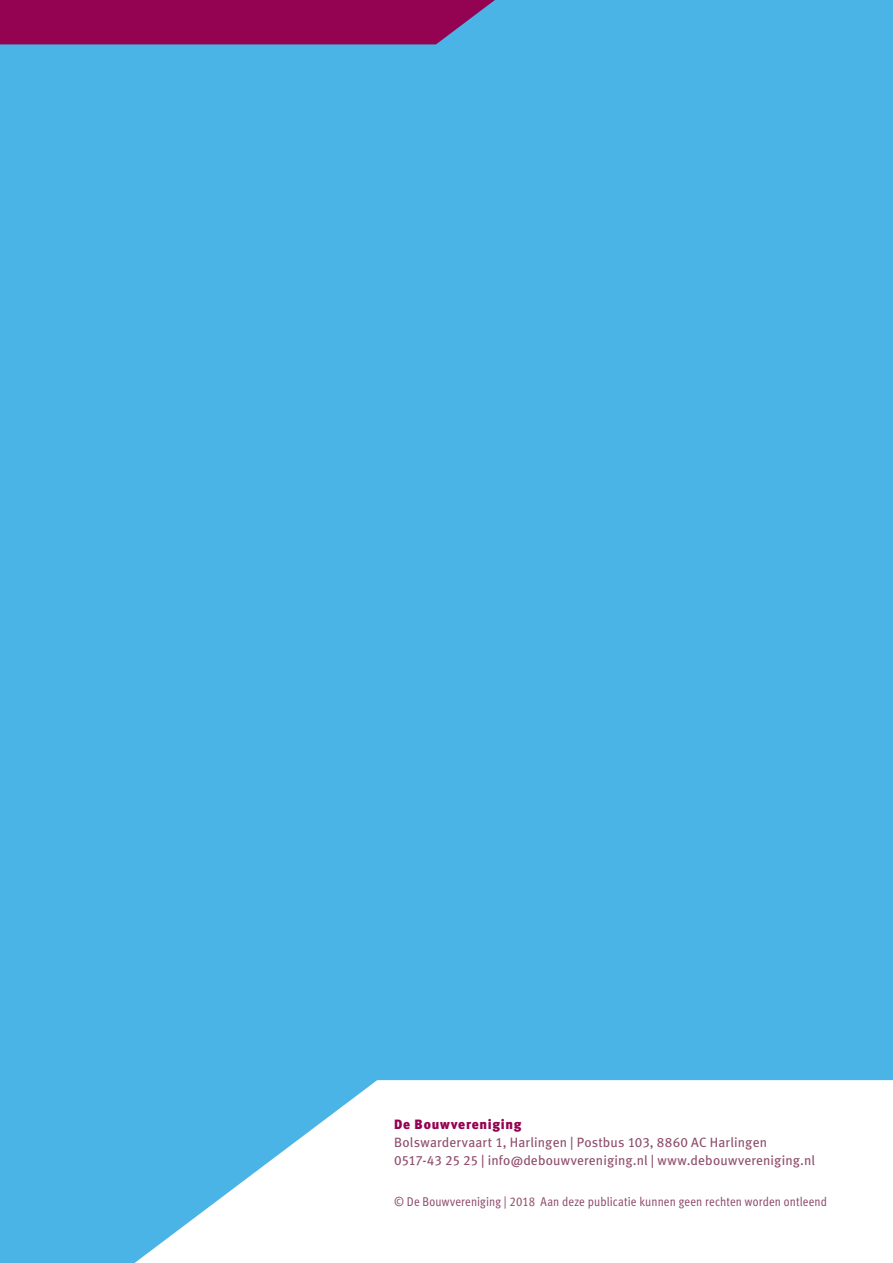
<style>
.page{position:relative;width:893px;height:1263px;background:#4bb4e7}
.page>*{position:absolute;margin:0;border:0;box-sizing:border-box;transform-origin:0 0}
.t1{font:13.5px/18px "Meta Book LF";letter-spacing:.015em;color:#8f4d6c}
.t2{font:13.5px "Meta Black LF";letter-spacing:.06em;color:#940252}
.t3{font:12.75px "Meta Cond Book LF";letter-spacing:.01em;color:#8f4d6c}
</style>
<div class="page">
<div style="left:0;top:0;width:495px;height:44px;background:#940252"></div>
<svg style="left:134px;top:1080px;width:759px;height:183px;fill:#fff"></svg>
<p class="t2" style="left:394px;top:1116px;width:129px">De Bouwvereniging</p>
<p class="t1" style="left:394px;top:1133px;width:422px">Bolswardervaart 1, Harlingen | Postbus 103, 8860 AC Harlingen<br>0517-43 25 25 | info@debouwvereniging.nl | www.debouwvereniging.nl</p>
<p class="t3" style="left:394px;top:1194px;width:434px">© De Bouwvereniging | 2018 Aan deze publicatie kunnen geen rechten worden ontleend</p>
</div>
